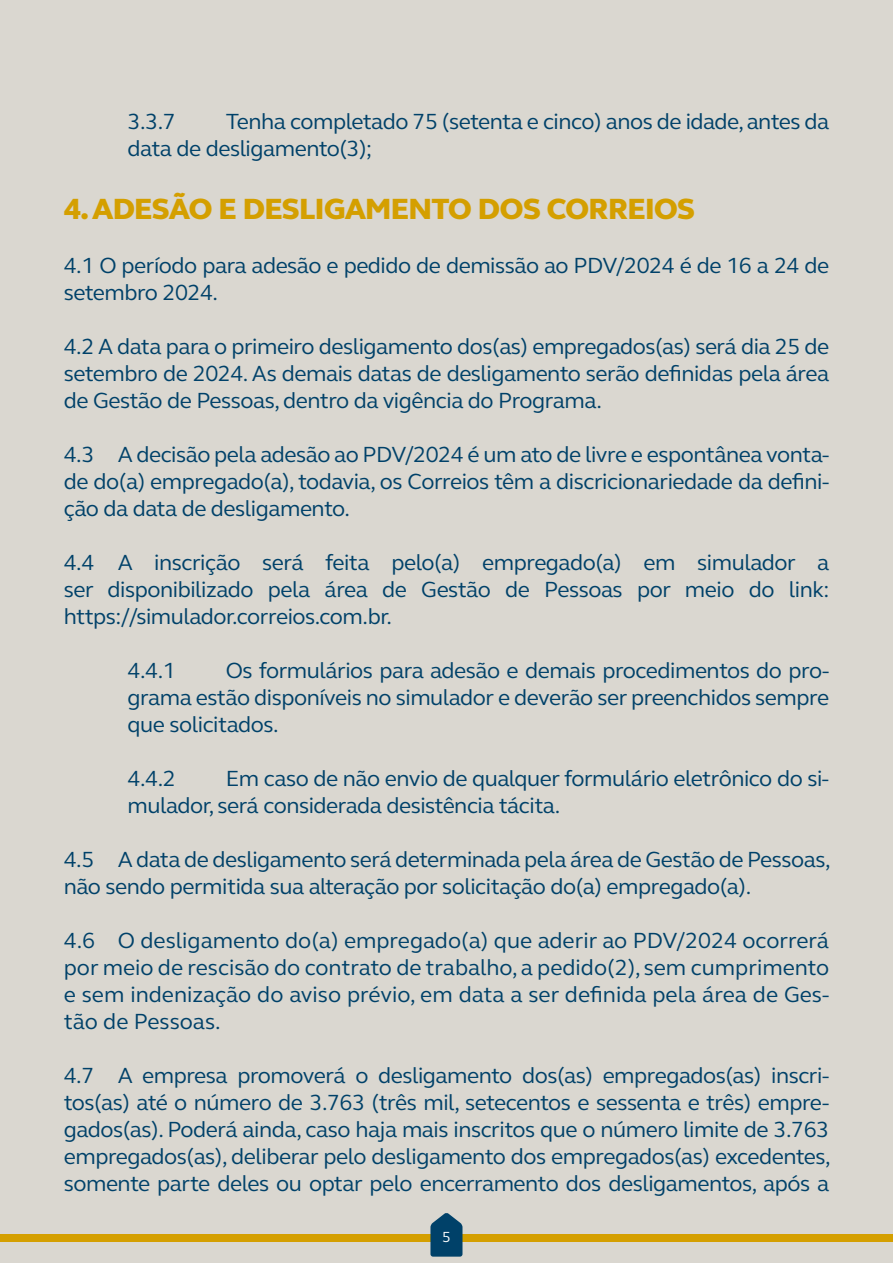
<style>
.page{position:relative;width:893px;height:1263px;background:#fff}
.page>*{position:absolute;margin:0;border:0;box-sizing:border-box;transform-origin:0 0}
.t1{font:800 30px "FS Elliot";letter-spacing:-.02em;color:#d49f00}
.t2{font:22.5px/27px "FS Elliot";letter-spacing:-.02em;color:#004169;text-align:justify}
.t3{font:15px "FS Elliot";color:#fff}
</style>
<div class="page">
<div style="left:1px;top:0;width:892px;height:1263px;background:#dad7d0"></div>
<div style="left:1px;top:1234px;width:892px;height:8px;background:#d49f00"></div>
<svg style="left:430px;top:1213px;width:32px;height:43px"></svg>
<p class="t2" style="left:128px;top:107px;width:703px;text-indent:98px">Tenha completado 75 (setenta e cinco) anos de idade, antes da data de desligamento(3);</p>
<h1 class="t1" style="left:64px;top:189px;width:633px">4. ADESÃO E DESLIGAMENTO DOS CORREIOS</h1>
<p class="t2" style="left:64px;top:251px;width:767px">4.1 O período para adesão e pedido de demissão ao PDV/2024 é de 16 a 24 de setembro 2024.</p>
<p class="t2" style="left:64px;top:332px;width:767px">4.2 A data para o primeiro desligamento dos(as) empregados(as) será dia 25 de setembro de 2024. As demais datas de desligamento serão definidas pela área de Gestão de Pessoas, dentro da vigência do Programa.</p>
<p class="t2" style="left:64px;top:440px;width:767px">4.3 A decisão pela adesão ao PDV/2024 é um ato de livre e espontânea vonta&shy;de do(a) empregado(a), todavia, os Correios têm a discricionariedade da defini&shy;ção da data de desligamento.</p>
<p class="t2" style="left:64px;top:548px;width:767px">4.4 A inscrição será feita pelo(a) empregado(a) em simulador a ser disponibilizado pela área de Gestão de Pessoas por meio do link: https://simulador.correios.com.br.</p>
<p class="t2" style="left:128px;top:656px;width:50px">4.4.1</p>
<p class="t2" style="left:128px;top:107px;width:50px">3.3.7</p>
<p class="t2" style="left:128px;top:656px;width:703px;text-indent:98px">Os formulários para adesão e demais procedimentos do pro&shy;grama estão disponíveis no simulador e deverão ser preenchidos sempre que solicitados.</p>
<p class="t2" style="left:128px;top:764px;width:50px">4.4.2</p>
<p class="t2" style="left:128px;top:764px;width:703px;text-indent:98px">Em caso de não envio de qualquer formulário eletrônico do si&shy;mulador, será considerada desistência tácita.</p>
<p class="t2" style="left:64px;top:845px;width:768px">4.5 A data de desligamento será determinada pela área de Gestão de Pessoas, não sendo permitida sua alteração por solicitação do(a) empregado(a).</p>
<p class="t2" style="left:64px;top:926px;width:767px">4.6 O desligamento do(a) empregado(a) que aderir ao PDV/2024 ocorrerá por meio de rescisão do contrato de trabalho, a pedido(2), sem cumprimento e sem indenização do aviso prévio, em data a ser definida pela área de Ges&shy;tão de Pessoas.</p>
<p class="t2" style="left:64px;top:1061px;width:768px">4.7 A empresa promoverá o desligamento dos(as) empregados(as) inscri&shy;tos(as) até o número de 3.763 (três mil, setecentos e sessenta e três) empre&shy;gados(as). Poderá ainda, caso haja mais inscritos que o número limite de 3.763 empregados(as), deliberar pelo desligamento dos empregados(as) excedentes, somente parte deles ou optar pelo encerramento dos desligamentos, após a</p>
<p class="t3" style="left:442px;top:1227px;width:10px">5</p>
</div>
